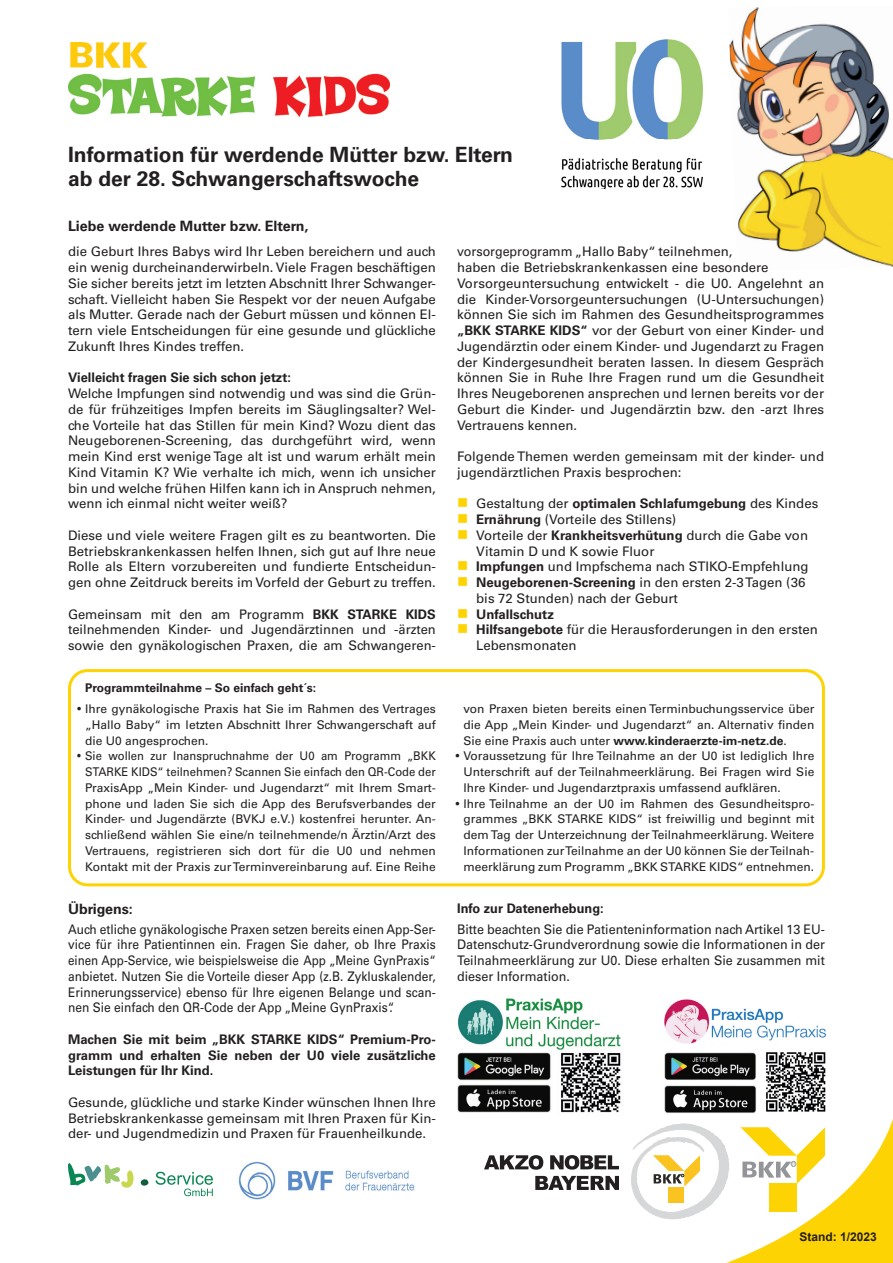
<style>
.page{position:relative;width:893px;height:1263px;background:#fff}
.page>*{position:absolute;margin:0;border:0;box-sizing:border-box;transform-origin:0 0}
.t1{font:700 21px/24px "Univers LT Std";color:#231f20}
.t2{font:700 14.25px "Univers LT Std";color:#231f20}
.t3{font:13.2px/15.8px "Univers LT Std";color:#231f20;text-align:justify}
.t4{font:13.2px/15.8px "Univers LT Std";color:#231f20;scale:.95 1}
.t5{font:13.2px/15.8px "Univers LT Std";color:#231f20;text-align:justify;scale:.91 1}
.t6{font:700 13.2px/15.8px "Univers LT Std";color:#231f20;text-align:justify}
.t7{font:12px/15.8px "Univers LT Std";color:#231f20;text-align:justify}
.t8{font:12px/15.8px "Univers LT Std";color:#231f20;text-align:justify;scale:.94 1}
.t9{font:700 12px "Univers LT Std";color:#231f20}
.t10{font:700 12px "Arial";color:#231f20}
.s1{font-weight:700}
.s2{color:#fed304}
.s3{font-weight:400}
</style>
<div class="page">
<img style="left:68px;top:43px;width:321px;height:73px">
<svg style="left:141px;top:1179px;width:8px;height:7px"></svg>
<svg style="left:68px;top:1163px;width:65px;height:25px"></svg>
<svg style="left:156px;top:1172px;width:57px;height:24px"></svg>
<img style="left:238px;top:1161px;width:177px;height:39px">
<img style="left:729px;top:7px;width:164px;height:260px">
<div style="left:68px;top:669px;width:757px;height:217px;border:3px solid #fed304;border-radius:18px"></div>
<img style="left:457px;top:1000px;width:46px;height:45px">
<img style="left:506px;top:998px;width:115px;height:52px">
<img style="left:457px;top:1052px;width:164px;height:61px">
<img style="left:664px;top:999px;width:46px;height:45px">
<img style="left:711px;top:1008px;width:115px;height:33px">
<img style="left:561px;top:40px;width:141px;height:149px">
<svg style="left:631px;top:1052px;width:262px;height:211px"></svg>
<svg style="left:484px;top:1155px;width:59px;height:15px"></svg>
<svg style="left:550px;top:1155px;width:69px;height:14px"></svg>
<svg style="left:535px;top:1176px;width:84px;height:14px"></svg>
<h1 class="t1" style="left:68px;top:142px;width:447px">Information für werdende Mütter bzw. Eltern ab der 28. Schwangerschaftswoche</h1>
<p class="t2" style="left:68px;top:218px;width:242px">Liebe werdende Mutter bzw. Eltern,</p>
<p class="t3" style="left:68px;top:244px;width:369px">die Geburt Ihres Babys wird Ihr Leben bereichern und auch ein wenig durcheinanderwirbeln. Viele Fragen beschäftigen Sie sicher bereits jetzt im letzten Abschnitt Ihrer Schwanger&shy;schaft. Vielleicht haben Sie Respekt vor der neuen Aufgabe als Mutter. Gerade nach der Geburt müssen und können El&shy;tern viele Entscheidungen für eine gesunde und glückliche Zukunft Ihres Kindes treffen.</p>
<p class="t6" style="left:68px;top:370px;width:224px">Vielleicht fragen Sie sich schon jetzt:</p>
<p class="t3" style="left:68px;top:385px;width:369px">Welche Impfungen sind notwendig und was sind die Grün&shy;de für frühzeitiges Impfen bereits im Säuglingsalter? Wel&shy;che Vorteile hat das Stillen für mein Kind? Wozu dient das Neugeborenen-Screening, das durchgeführt wird, wenn mein Kind erst wenige Tage alt ist und warum erhält mein Kind Vitamin K? Wie verhalte ich mich, wenn ich unsicher bin und welche frühen Hilfen kann ich in Anspruch nehmen, wenn ich einmal nicht weiter weiß?</p>
<p class="t3" style="left:68px;top:527px;width:369px">Diese und viele weitere Fragen gilt es zu beantworten. Die Betriebskrankenkassen helfen Ihnen, sich gut auf Ihre neue Rolle als Eltern vorzubereiten und fundierte Entscheidun&shy;gen ohne Zeitdruck bereits im Vorfeld der Geburt zu treffen.</p>
<p class="t3" style="left:68px;top:606px;width:369px">Gemeinsam mit den am Programm <span class="s1">BKK STARKE KIDS </span>teilnehmenden Kinder- und Jugendärztinnen und -ärzten sowie den gynäkologischen Praxen, die am Schwangeren -</p>
<p class="t4" style="left:457px;top:244px;width:388px">vorsorgeprogramm „Hallo Baby“ teilnehmen,<br>haben die Betriebskrankenkassen eine besondere Vorsorgeuntersuchung entwickelt - die U0. Angelehnt an die Kinder-Vorsorgeuntersuchungen (U-Untersuchungen) können Sie sich im Rahmen des Gesundheitsprogrammes <span class="s1">„BKK STARKE KIDS“</span> vor der Geburt von einer Kinder- und Jugendärztin oder einem Kinder- und Jugendarzt zu Fragen der Kindergesundheit beraten lassen. In diesem Gespräch können Sie in Ruhe Ihre Fragen rund um die Gesundheit Ihres Neugeborenen ansprechen und lernen bereits vor der Geburt die Kinder- und Jugendärztin bzw. den -arzt Ihres Vertrauens kennen.</p>
<p class="t3" style="left:457px;top:448px;width:368px">Folgende Themen werden gemeinsam mit der kinder- und jugendärztlichen Praxis besprochen:</p>
<p class="t6" style="left:457px;top:496px;width:363px"><span class="s2">■</span> <span class="s3">Gestaltung der</span> optimalen Schlafumgebung <span class="s3">des Kindes</span></p>
<p class="t3" style="left:457px;top:511px;width:221px"><span class="s2">■</span> <span class="s1">Ernährung</span> (Vorteile des Stillens)</p>
<p class="t3" style="left:476px;top:527px;width:333px;text-indent:-19px"><span class="s2">■</span> Vorteile der <span class="s1">Krankheitsverhütung</span> durch die Gabe von<br>Vitamin D und K sowie Fluor</p>
<p class="t3" style="left:457px;top:559px;width:353px"><span class="s2">■</span> <span class="s1">Impfungen</span> und Impfschema nach STIKO-Empfehlung</p>
<p class="t3" style="left:476px;top:574px;width:331px;text-indent:-19px"><span class="s2">■</span> <span class="s1">Neugeborenen-Screening</span> in den ersten 2-3 Tagen (36 bis 72 Stunden) nach der Geburt</p>
<p class="t6" style="left:457px;top:606px;width:98px"><span class="s2">■</span> Unfallschutz</p>
<p class="t3" style="left:476px;top:622px;width:343px;text-indent:-19px"><span class="s2">■</span> <span class="s1">Hilfsangebote</span> für die Herausforderungen in den ersten<br>Lebensmonaten</p>
<p class="t9" style="left:85px;top:681px;width:232px">Programmteilnahme – So einfach geht´s:</p>
<p class="t7" style="left:85px;top:701px;width:352px;text-indent:-9px">• Ihre gynäkologische Praxis hat Sie im Rahmen des Vertrages „Hallo Baby“ im letzten Abschnitt Ihrer Schwangerschaft auf die U0 angesprochen.</p>
<p class="t8" style="left:85px;top:748px;width:375px;text-indent:-9px">• Sie wollen zur Inanspruchnahme der U0 am Programm „BKK STARKE KIDS“ teilnehmen? Scannen Sie einfach den QR-Code der PraxisApp „Mein Kinder- und Jugendarzt“ mit Ihrem Smart&shy;phone und laden Sie sich die App des Berufsverbandes der Kinder- und Jugendärzte (BVKJ e.V.) kostenfrei herunter. An&shy;schließend wählen Sie eine/n teilnehmende/n Ärztin/Arzt des Vertrauens, registrieren sich dort für die U0 und nehmen Kontakt mit der Praxis zur Terminvereinbarung auf. Eine Reihe</p>
<p class="t2" style="left:68px;top:900px;width:66px">Übrigens:</p>
<p class="t5" style="left:68px;top:921px;width:406px">Auch etliche gynäkologische Praxen setzen bereits einen App-Ser&shy;vice für ihre Patientinnen ein. Fragen Sie daher, ob Ihre Praxis einen App-Service, wie beispielsweise die App „Meine GynPraxis“ anbietet. Nutzen Sie die Vorteile dieser App (z.B. Zykluskalender, Erinnerungsservice) ebenso für Ihre eigenen Belange und scan&shy;nen Sie einfach den QR-Code der App „Meine GynPraxis“.</p>
<p class="t6" style="left:68px;top:1031px;width:369px">Machen Sie mit beim „BKK STARKE KIDS“ Premium-Pro&shy;gramm und erhalten Sie neben der U0 viele zusätzliche Leistungen für Ihr Kind.</p>
<p class="t3" style="left:68px;top:1094px;width:369px">Gesunde, glückliche und starke Kinder wünschen Ihnen Ihre Betriebskrankenkasse gemeinsam mit Ihren Praxen für Kin&shy;der- und Jugendmedizin und Praxen für Frauenheilkunde.</p>
<p class="t7" style="left:463px;top:701px;width:352px">von Praxen bieten bereits einen Terminbuchungsservice über die App „Mein Kinder- und Jugendarzt“ an. Alternativ finden Sie eine Praxis auch unter <span class="s1">www.kinderaerzte-im-netz.de</span>.</p>
<p class="t7" style="left:463px;top:748px;width:352px;text-indent:-9px">• Voraussetzung für Ihre Teilnahme an der U0 ist lediglich Ihre Unterschrift auf der Teilnahmeerklärung. Bei Fragen wird Sie Ihre Kinder- und Jugendarztpraxis umfassend aufklären.</p>
<p class="t7" style="left:463px;top:795px;width:352px;text-indent:-9px">• Ihre Teilnahme an der U0 im Rahmen des Gesundheitspro&shy;grammes „BKK STARKE KIDS“ ist freiwillig und beginnt mit dem Tag der Unterzeichnung der Teilnahmeerklärung. Weitere Informationen zur Teilnahme an der U0 können Sie der Teilnah&shy;meerklärung zum Programm „BKK STARKE KIDS“ entnehmen.</p>
<p class="t6" style="left:457px;top:900px;width:148px">Info zur Datenerhebung:</p>
<p class="t4" style="left:457px;top:921px;width:389px;text-align:justify">Bitte beachten Sie die Patienteninformation nach Artikel 13 EU-Datenschutz-Grundverordnung sowie die Informationen in der Teilnahmeerklärung zur U0. Diese erhalten Sie zusammen mit dieser Information.</p>
<p class="t10" style="left:799px;top:1228px;width:79px">Stand: 1/2023</p>
</div>
